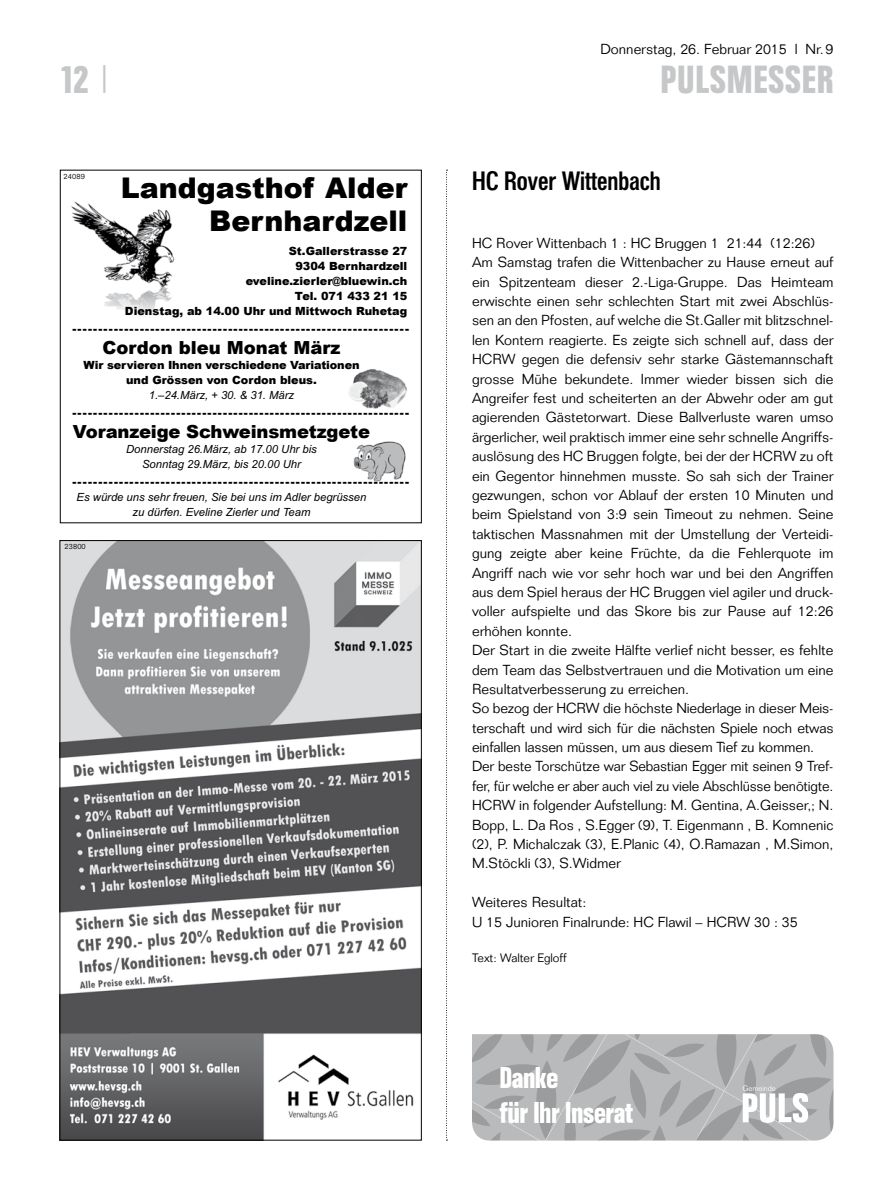
<style>
.page{position:relative;width:893px;height:1191px;background:#fff}
.page>*{position:absolute;margin:0;border:0;box-sizing:border-box;transform-origin:0 0}
.t1{font:700 39px "Folio Condensed BQ";letter-spacing:.03em;color:#c6c7c8}
.t2{font:700 30px/34.5px "Folio Condensed BQ";color:#fff}
.t3{font:900 28.5px/33px "Arial";color:#000;text-align:right}
.t4{font:500 26.25px "Folio Condensed BQ";color:#000}
.t5{font:900 18px "Arial";letter-spacing:-.01em;color:#000}
.t6{font:300 14.25px/19.4px "Folio";color:#000}
.t7{font:900 12px "Arial";color:#000}
.t8{font:300 12px "Folio";color:#000}
.t9{font:900 11.25px/15px "Arial";color:#000;text-align:center}
.t10{font:italic 11.25px/15px "Arial";color:#000;text-align:center}
.t11{font:300 7.5px "Folio";letter-spacing:.02em;color:#000}
.s1{font-family:"Folio";font-weight:300}
</style>
<div class="page">
<svg style="left:446px;top:170px;width:1px;height:970px"></svg>
<img style="left:349px;top:369px;width:58px;height:40px">
<img style="left:353px;top:441px;width:53px;height:41px">
<img style="left:71px;top:201px;width:104px;height:113px">
<div style="left:60px;top:170px;width:362px;height:353px;border:1px solid #000"></div>
<img style="left:62px;top:542px;width:358px;height:596px">
<svg style="left:472px;top:1034px;width:361px;height:106px;background:#b3b4b5"></svg>
<h1 class="t1" style="left:60px;top:58px;width:51px">12 <span class="s1">|</span></h1>
<p class="t11" style="left:63px;top:172px;width:23px">24089</p>
<h3 class="t3" style="left:121px;top:172px;width:288px">Landgasthof Alder<br>Bernhardzell</h3>
<p class="t9" style="left:125px;top:243px;width:284px;text-align:right">St.Gallerstrasse 27<br>9304 Bernhardzell<br>eveline.zierler@bluewin.ch<br>Tel. 071 433 21 15<br>Dienstag, ab 14.00 Uhr und Mittwoch Ruhetag</p>
<p class="t7" style="left:72px;top:322px;width:338px">-----------------------------------------------------------------</p>
<p class="t5" style="left:102px;top:337px;width:240px">Cordon bleu Monat März</p>
<p class="t9" style="left:83px;top:357px;width:278px">Wir servieren Ihnen verschiedene Variationen und Grössen von Cordon bleus.</p>
<p class="t10" style="left:149px;top:387px;width:147px">1.–24.März, + 30. &amp; 31. März</p>
<p class="t7" style="left:72px;top:406px;width:338px">-----------------------------------------------------------------</p>
<p class="t5" style="left:73px;top:421px;width:299px">Voranzeige Schweinsmetzgete</p>
<p class="t10" style="left:126px;top:441px;width:192px">Donnerstag 26.März, ab 17.00 Uhr bis<br>Sonntag 29.März, bis 20.00 Uhr</p>
<p class="t7" style="left:72px;top:475px;width:338px">-----------------------------------------------------------------</p>
<p class="t10" style="left:77px;top:489px;width:291px">Es würde uns sehr freuen, Sie bei uns im Adler begrüssen zu dürfen. Eveline Zierler und Team</p>
<p class="t11" style="left:64px;top:541px;width:23px">23800</p>
<p class="t6" style="left:600px;top:39px;width:235px">Donnerstag, 26. Februar 2015 l Nr.9</p>
<h1 class="t1" style="left:661px;top:58px;width:174px">PULSMESSER</h1>
<h3 class="t4" style="left:472px;top:166px;width:190px">HC Rover Wittenbach</h3>
<p class="t6" style="left:472px;top:233px;width:363px">HC Rover Wittenbach 1 : HC Bruggen 1 21:44 (12:26)<br>Am Samstag trafen die Wittenbacher zu Hause erneut auf ein Spitzenteam dieser 2.-Liga-Gruppe. Das Heimteam erwischte einen sehr schlechten Start mit zwei Abschlüs&shy;sen an den Pfosten, auf welche die St.Galler mit blitzschnel&shy;len Kontern reagierte. Es zeigte sich schnell auf, dass der HCRW gegen die defensiv sehr starke Gästemannschaft grosse Mühe bekundete. Immer wieder bissen sich die Angreifer fest und scheiterten an der Abwehr oder am gut agierenden Gästetorwart. Diese Ballverluste waren umso ärgerlicher, weil praktisch immer eine sehr schnelle Angriffs&shy;auslösung des HC Bruggen folgte, bei der der HCRW zu oft ein Gegentor hinnehmen musste. So sah sich der Trainer gezwungen, schon vor Ablauf der ersten 10 Minuten und beim Spielstand von 3:9 sein Timeout zu nehmen. Seine taktischen Massnahmen mit der Umstellung der Verteidi&shy;gung zeigte aber keine Früchte, da die Fehlerquote im Angriff nach wie vor sehr hoch war und bei den Angriffen aus dem Spiel heraus der HC Bruggen viel agiler und druck&shy;voller aufspielte und das Skore bis zur Pause auf 12:26 erhöhen konnte.<br>Der Start in die zweite Hälfte verlief nicht besser, es fehlte dem Team das Selbstvertrauen und die Motivation um eine Resultatverbesserung zu erreichen.<br>So bezog der HCRW die höchste Niederlage in dieser Meis&shy;terschaft und wird sich für die nächsten Spiele noch etwas einfallen lassen müssen, um aus diesem Tief zu kommen.<br>Der beste Torschütze war Sebastian Egger mit seinen 9 Tref&shy;fer, für welche er aber auch viel zu viele Abschlüsse benötigte.<br>HCRW in folgender Aufstellung: M. Gentina, A.Geisser,; N.<br>Bopp, L. Da Ros , S.Egger (9), T. Eigenmann , B. Komnenic (2), P. Michalczak (3), E.Planic (4), O.Ramazan , M.Simon, M.Stöckli (3), S.Widmer</p>
<p class="t6" style="left:472px;top:892px;width:327px">Weiteres Resultat:<br>U 15 Junioren Finalrunde: HC Flawil – HCRW 30 : 35</p>
<p class="t8" style="left:472px;top:951px;width:96px">Text: Walter Egloff</p>
<h2 class="t2" style="left:500px;top:1061px;width:135px">Danke<br>für Ihr Inserat</h2>
</div>
